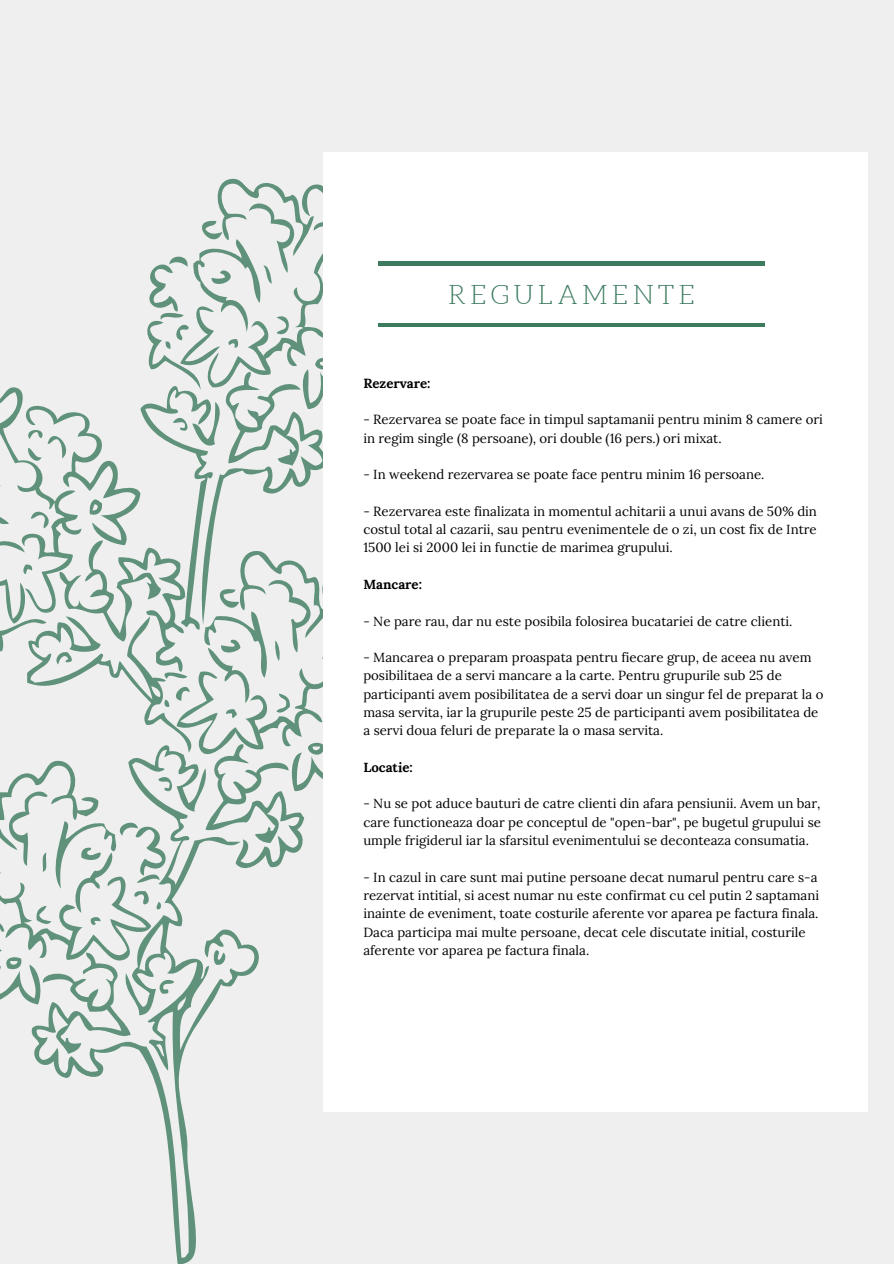
<style>
.page{position:relative;width:894px;height:1264px;background:#fff}
.page>*{position:absolute;margin:0;border:0;box-sizing:border-box;transform-origin:0 0}
.t1{font:300 26.55px "Aleo";letter-spacing:.16em;color:#3d7b5f}
.t2{font:13.2px/18.3px "Lora";color:#000}
.t3{font:700 13.2px "Lora";color:#000}
</style>
<div class="page">
<div style="left:0;top:0;width:893px;height:1263px;background:#efefef"></div>
<svg style="left:31px;top:1006px;width:179px;height:257px"></svg>
<svg style="left:0;top:179px;width:323px;height:827px"></svg>
<div style="left:323px;top:152px;width:544px;height:959px;background:#fff"></div>
<hr style="left:378px;top:323px;width:386px;height:3px;background:#3d7b5f">
<hr style="left:378px;top:262px;width:386px;height:3px;background:#3d7b5f">
<p class="t1" style="left:448px;top:280px;width:248px">REGULAMENTE</p>
<p class="t3" style="left:363px;top:374px;width:69px">Rezervare:</p>
<p class="t2" style="left:363px;top:410px;width:461px">- Rezervarea se poate face in timpul saptamanii pentru minim 8 camere ori in regim single (8 persoane), ori double (16 pers.) ori mixat.</p>
<p class="t2" style="left:363px;top:465px;width:402px">- In weekend rezervarea se poate face pentru minim 16 persoane.</p>
<p class="t2" style="left:363px;top:502px;width:455px;text-align:justify">- Rezervarea este finalizata in momentul achitarii a unui avans de 50% din costul total al cazarii, sau pentru evenimentele de o zi, un cost fix de Intre 1500 lei si 2000 lei in functie de marimea grupului.</p>
<p class="t3" style="left:363px;top:575px;width:60px">Mancare:</p>
<p class="t2" style="left:363px;top:611px;width:430px">- Ne pare rau, dar nu este posibila folosirea bucatariei de catre clienti.</p>
<p class="t2" style="left:363px;top:648px;width:461px">- Mancarea o preparam proaspata pentru fiecare grup, de aceea nu avem posibilitaea de a servi mancare a la carte. Pentru grupurile sub 25 de participanti avem posibilitatea de a servi doar un singur fel de preparat la o masa servita, iar la grupurile peste 25 de participanti avem posibilitatea de a servi doua feluri de preparate la o masa servita.</p>
<p class="t3" style="left:363px;top:758px;width:51px">Locatie:</p>
<p class="t2" style="left:363px;top:794px;width:459px;text-align:justify">- Nu se pot aduce bauturi de catre clienti din afara pensiunii. Avem un bar, care functioneaza doar pe conceptul de "open-bar", pe bugetul grupului se umple frigiderul iar la sfarsitul evenimentului se deconteaza consumatia.</p>
<p class="t2" style="left:363px;top:867px;width:457px">- In cazul in care sunt mai putine persoane decat numarul pentru care s-a rezervat intitial, si acest numar nu este confirmat cu cel putin 2 saptamani inainte de eveniment, toate costurile aferente vor aparea pe factura finala.<br>Daca participa mai multe persoane, decat cele discutate initial, costurile aferente vor aparea pe factura finala.</p>
</div>
